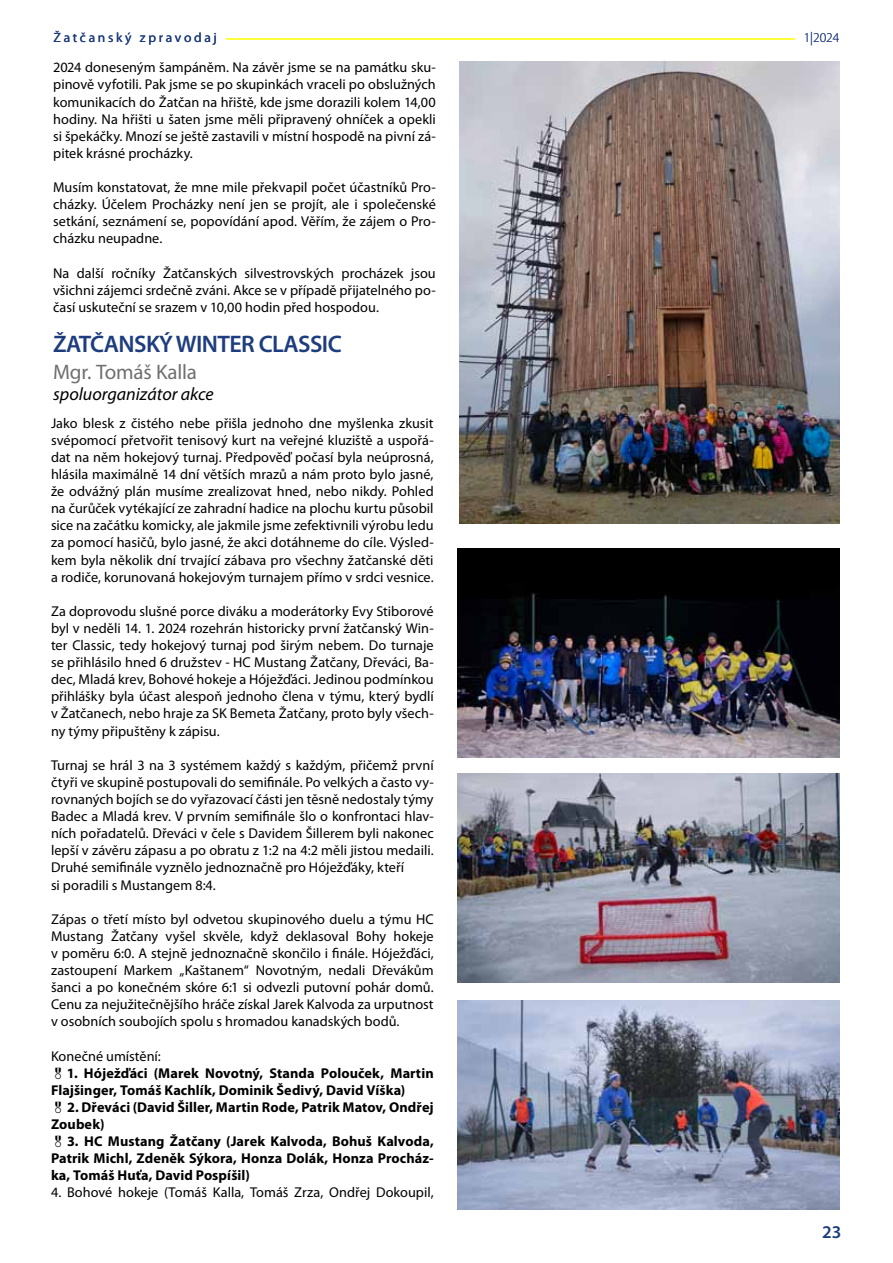
<style>
.page{position:relative;width:893px;height:1263px;background:#fff}
.page>*{position:absolute;margin:0;border:0;box-sizing:border-box;transform-origin:0 0}
.t1{font:600 24px "Myriad Pro";letter-spacing:-.025em;color:#1e3d7f}
.t2{font:21px "Myriad Pro";letter-spacing:-.01em;color:#706f6f}
.t3{font:italic 18px "Myriad Pro";color:#000}
.t4{font:600 18px "Myriad Pro";color:#1e3d7f}
.t5{font:14.25px/17.1px "Myriad Pro";color:#000;text-align:justify}
.t6{font:700 14.25px/17.1px "Myriad Pro";letter-spacing:.005em;color:#000}
.t7{font:13.5px "Myriad Pro";letter-spacing:.2em;color:#1e3d7f}
.t8{font:300 13.5px "Myriad Pro";color:#1e3d7f}
</style>
<div class="page">
<svg style="left:226px;top:38px;width:569px;height:1px"></svg>
<img style="left:459px;top:62px;width:381px;height:461px">
<img style="left:457px;top:549px;width:383px;height:209px">
<img style="left:457px;top:773px;width:383px;height:210px">
<img style="left:457px;top:1000px;width:383px;height:210px">
<p class="t7" style="left:54px;top:29px;width:165px">Žatčanský zpravodaj</p>
<p class="t8" style="left:804px;top:30px;width:37px">1|2024</p>
<p class="t5" style="left:53px;top:59px;width:384px">2024 doneseným šampáněm. Na závěr jsme se na památku sku&shy;pinově vyfotili. Pak jsme se po skupinkách vraceli po obslužných komunikacích do Žatčan na hřiště, kde jsme dorazili kolem 14,00 hodiny. Na hřišti u šaten jsme měli připravený ohníček a opekli si špekáčky. Mnozí se ještě zastavili v místní hospodě na pivní zá&shy;pitek krásné procházky.</p>
<p class="t5" style="left:53px;top:178px;width:384px">Musím konstatovat, že mne mile překvapil počet účastníků Pro&shy;cházky. Účelem Procházky není jen se projít, ale i společenské setkání, seznámení se, popovídání apod. Věřím, že zájem o Pro&shy;cházku neupadne.</p>
<p class="t5" style="left:53px;top:264px;width:384px">Na další ročníky Žatčanských silvestrovských procházek jsou všichni zájemci srdečně zváni. Akce se v případě přijatelného po&shy;časí uskuteční se srazem v 10,00 hodin před hospodou.</p>
<h1 class="t1" style="left:53px;top:328px;width:290px">ŽATČANSKÝ WINTER CLASSIC</h1>
<h2 class="t2" style="left:53px;top:359px;width:145px">Mgr. Tomáš Kalla</h2>
<p class="t3" style="left:53px;top:383px;width:162px">spoluorganizátor akce</p>
<p class="t5" style="left:51px;top:414px;width:384px">Jako blesk z čistého nebe přišla jednoho dne myšlenka zkusit svépomocí přetvořit tenisový kurt na veřejné kluziště a uspořá&shy;dat na něm hokejový turnaj. Předpověď počasí byla neúprosná, hlásila maximálně 14 dní větších mrazů a nám proto bylo jasné, že odvážný plán musíme zrealizovat hned, nebo nikdy. Pohled na čurůček vytékající ze zahradní hadice na plochu kurtu působil sice na začátku komicky, ale jakmile jsme zefektivnili výrobu ledu za pomocí hasičů, bylo jasné, že akci dotáhneme do cíle. Výsled&shy;kem byla několik dní trvající zábava pro všechny žatčanské děti a rodiče, korunovaná hokejovým turnajem přímo v srdci vesnice.</p>
<p class="t5" style="left:51px;top:602px;width:384px">Za doprovodu slušné porce diváku a moderátorky Evy Stiborové byl v neděli 14. 1. 2024 rozehrán historicky první žatčanský Win&shy;ter Classic, tedy hokejový turnaj pod širým nebem. Do turnaje se přihlásilo hned 6 družstev - HC Mustang Žatčany, Dřeváci, Ba&shy;dec, Mladá krev, Bohové hokeje a Hóježďáci. Jedinou podmínkou přihlášky byla účast alespoň jednoho člena v týmu, který bydlí v Žatčanech, nebo hraje za SK Bemeta Žatčany, proto byly všech&shy;ny týmy připuštěny k zápisu.</p>
<p class="t5" style="left:51px;top:756px;width:384px;text-align:left">Turnaj se hrál 3 na 3 systémem každý s každým, přičemž první čtyři ve skupině postupovali do semifinále. Po velkých a často vy&shy;rovnaných bojích se do vyřazovací části jen těsně nedostaly týmy Badec a Mladá krev. V prvním semifinále šlo o konfrontaci hlav&shy;ních pořadatelů. Dřeváci v čele s Davidem Šillerem byli nakonec lepší v závěru zápasu a po obratu z 1:2 na 4:2 měli jistou medaili.<br>Druhé semifinále vyznělo jednoznačně pro Hóježďáky, kteří<br>si poradili s Mustangem 8:4.</p>
<p class="t5" style="left:51px;top:910px;width:384px">Zápas o třetí místo byl odvetou skupinového duelu a týmu HC Mustang Žatčany vyšel skvěle, když deklasoval Bohy hokeje v poměru 6:0. A stejně jednoznačně skončilo i finále. Hóježďáci, zastoupení Markem „Kaštanem“ Novotným, nedali Dřevákům šanci a po konečném skóre 6:1 si odvezli putovní pohár domů.<br>Cenu za nejužitečnějšího hráče získal Jarek Kalvoda za urputnost v osobních soubojích spolu s hromadou kanadských bodů.</p>
<p class="t5" style="left:51px;top:1047px;width:111px">Konečné umístění:</p>
<p class="t6" style="left:51px;top:1064px;width:384px;text-indent:16px">1. Hóježďáci (Marek Novotný, Standa Polouček, Martin<br>Flajšinger, Tomáš Kachlík, Dominik Šedivý, David Víška)</p>
<p class="t6" style="left:51px;top:1098px;width:384px;text-indent:16px">2. Dřeváci (David Šiller, Martin Rode, Patrik Matov, Ondřej<br>Zoubek)</p>
<p class="t6" style="left:51px;top:1132px;width:384px;text-align:justify;text-indent:16px">3. HC Mustang Žatčany (Jarek Kalvoda, Bohuš Kalvoda, Patrik Michl, Zdeněk Sýkora, Honza Dolák, Honza Procház&shy;ka, Tomáš Huťa, David Pospíšil)</p>
<p class="t5" style="left:51px;top:1184px;width:384px">4. Bohové hokeje (Tomáš Kalla, Tomáš Zrza, Ondřej Dokoupil,</p>
<p class="t4" style="left:822px;top:1221px;width:21px">23</p>
</div>
